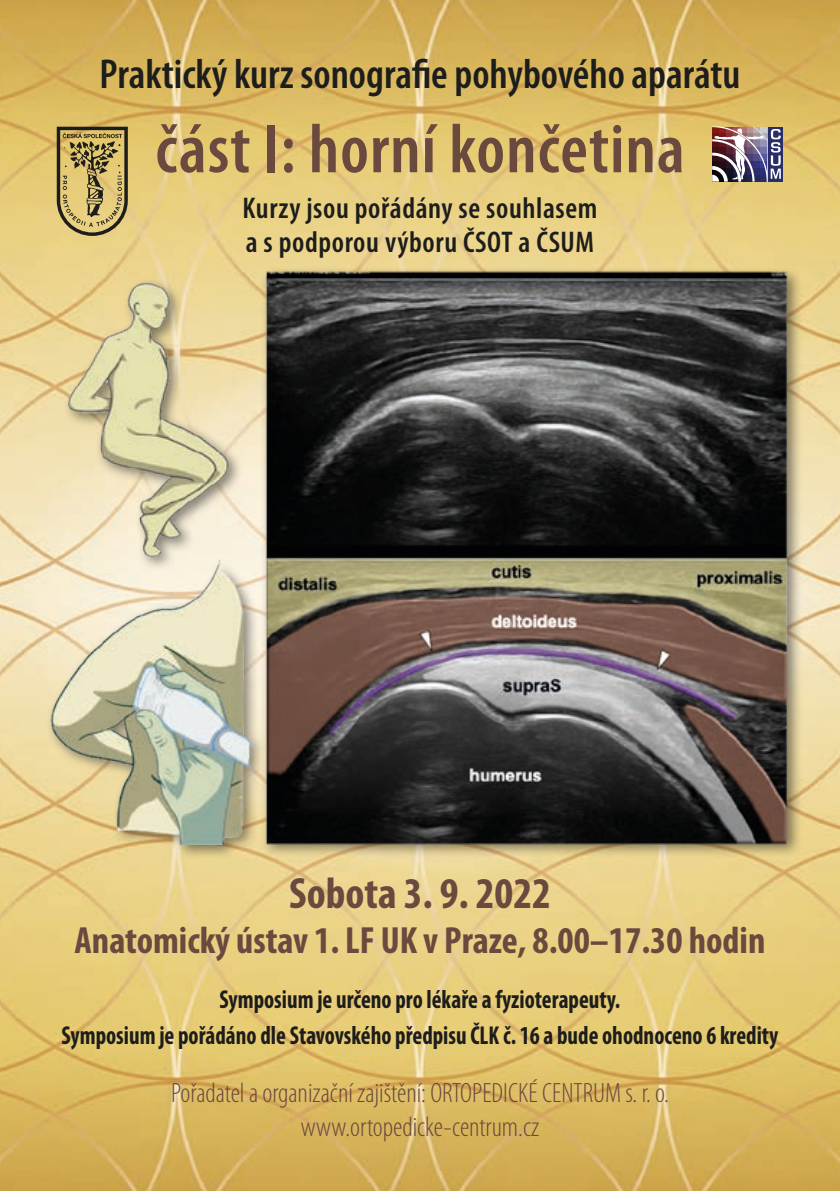
<style>
.page{position:relative;width:840px;height:1191px;background:#fff}
.page>*{position:absolute;margin:0;border:0;box-sizing:border-box;transform-origin:0 0}
.t1{font:600 condensed 70px "Myriad Pro";letter-spacing:.015em;color:#6a493e}
.t2{font:700 condensed 44px "Myriad Pro";color:#6a493e}
.t3{font:600 condensed 42px "Myriad Pro";color:#1d1d1b}
.t4{font:700 condensed 38px "Myriad Pro";color:#6a493e}
.t5{font:600 condensed 30px/34px "Myriad Pro";letter-spacing:.02em;color:#1d1d1b}
.t6{font:300 condensed 28px/33.6px "Myriad Pro";color:#6a493e;text-align:center}
.t7{font:700 condensed 26px/36px "Myriad Pro";color:#1d1d1b;text-align:center;scale:.9 1}
</style>
<div class="page">
<img style="left:0;top:0;width:839px;height:1191px">
<div style="left:45px;top:267px;width:757px;height:593px;background:#1d1d1b;opacity:.53"></div>
<img style="left:36px;top:271px;width:782px;height:573px">
<svg style="left:57px;top:127px;width:71px;height:109px;background:#ab985c"></svg>
<svg style="left:780px;top:127px;width:2px;height:54px"></svg>
<svg style="left:711px;top:127px;width:69px;height:54px"></svg>
<h3 class="t3" style="left:99px;top:48px;width:642px">Praktický kurz sonografie pohybového aparátu</h3>
<h1 class="t1" style="left:155px;top:106px;width:530px">část I: horní končetina</h1>
<p class="t5" style="left:242px;top:191px;width:356px">Kurzy jsou pořádány se souhlasem a s podporou výboru ČSOT a ČSUM</p>
<h2 class="t2" style="left:289px;top:865px;width:263px">Sobota 3. 9. 2022</h2>
<h3 class="t4" style="left:74px;top:916px;width:692px">Anatomický ústav 1. LF UK v Praze, 8.00–17.30 hodin</h3>
<p class="t7" style="left:61px;top:981px;width:797px">Symposium je určeno pro lékaře a fyzioterapeuty.<br>Symposium je pořádáno dle Stavovského předpisu ČLK č. 16 a bude ohodnoceno 6 kredity</p>
<p class="t6" style="left:171px;top:1075px;width:499px">Pořadatel a organizační zajištění: ORTOPEDICKÉ CENTRUM s. r. o. www.ortopedicke-centrum.cz</p>
</div>
